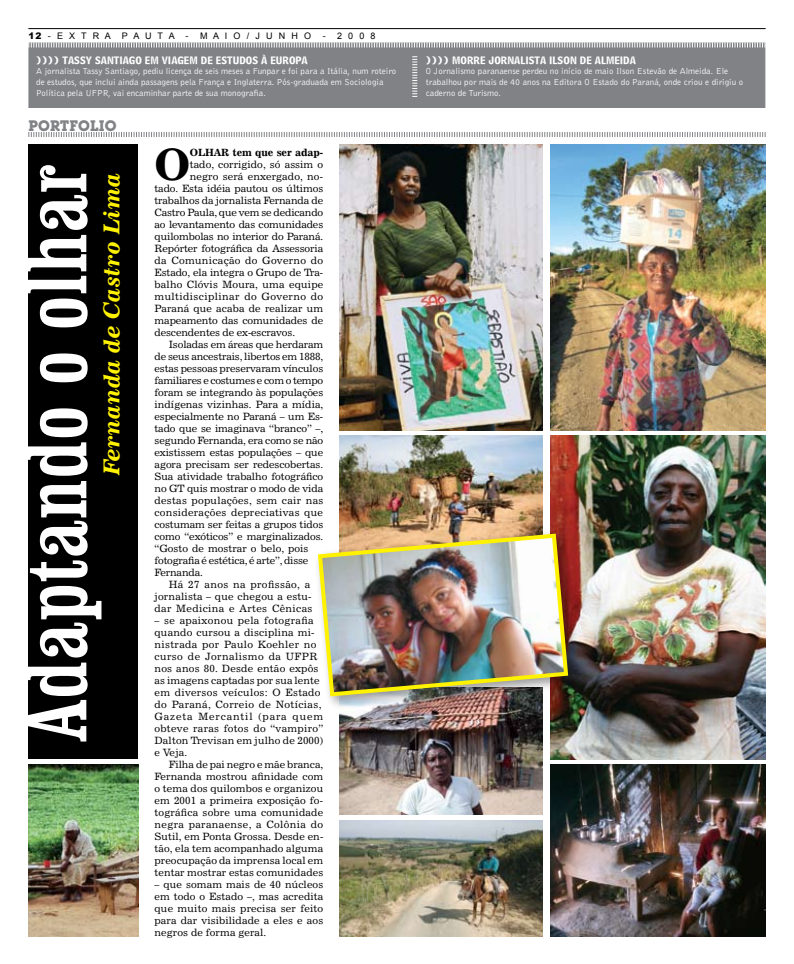
<style>
.page{position:relative;width:794px;height:964px;background:#fff}
.page>*{position:absolute;margin:0;border:0;box-sizing:border-box;transform-origin:0 0}
.t1{font:condensed 87px "Clarendon BT";letter-spacing:.01em;color:#fff}
.t2{font:700 43.3px "News 702 BT";color:#000}
.t3{font:italic 700 22px "News 702 BT";letter-spacing:.02em;color:#fff200}
.t4{font:700 15px "Lubalin Graph IT Cby BT";color:#808285}
.t5{font:10px/12px "News 702 BT";letter-spacing:-.005em;color:#000;text-align:justify}
.t6{font:10px/12px "News 702 BT";letter-spacing:.03em;color:#000}
.t7{font:10px "News 702 BT";letter-spacing:.04em;color:#000}
.t8{font:10px "News 702 BT";letter-spacing:.025em;color:#000}
.t9{font:10px "News 702 BT";letter-spacing:.015em;color:#000}
.t10{font:10px "News 702 BT";letter-spacing:.02em;color:#000}
.t11{font:10px "News 702 BT";letter-spacing:.035em;color:#000}
.t12{font:700 10px "News 702 BT";letter-spacing:-.01em;color:#000}
.t13{font:9px/10.8px "Bell Gothic BT";color:#fff}
.t14{font:9px "Bell Centennial BT Bold Listing";color:#fff}
.t15{font:9px "Arial";color:#000}
.s1{font-weight:900}
</style>
<div class="page">
<hr style="left:28px;top:28px;width:737px;height:1px;background:#000">
<div style="left:28px;top:144px;width:110px;height:614px;background:#000"></div>
<img style="left:339px;top:144px;width:203px;height:286px">
<div style="left:28px;top:43px;width:737px;height:65px;background:#808285"></div>
<svg style="left:28px;top:42px;width:738px;height:6px"></svg>
<svg style="left:412px;top:56px;width:5px;height:41px"></svg>
<svg style="left:28px;top:132px;width:738px;height:5px"></svg>
<img style="left:28px;top:764px;width:110px;height:172px">
<img style="left:550px;top:765px;width:215px;height:171px">
<img style="left:550px;top:436px;width:215px;height:323px">
<img style="left:550px;top:144px;width:215px;height:286px">
<img style="left:340px;top:820px;width:202px;height:116px">
<img style="left:340px;top:715px;width:202px;height:100px">
<img style="left:339px;top:436px;width:203px;height:92px">
<div style="left:312px;top:528px;width:274px;height:187px;background:#000;opacity:.4"></div>
<img style="left:316px;top:531px;width:254px;height:167px">
<p class="t15" style="left:28px;top:30px;width:162px"><span class="s1">12</span> - E X T R A P A U T A -</p>
<p class="t15" style="left:200px;top:30px;width:113px">M A I O / J U N H O</p>
<p class="t15" style="left:323px;top:30px;width:54px">- 2 0 0 8</p>
<p class="t14" style="left:36px;top:54px;width:273px">)))) TASSY SANTIAGO EM VIAGEM DE ESTUDOS À EUROPA</p>
<p class="t13" style="left:36px;top:65px;width:361px">A jornalista Tassy Santiago, pediu licença de seis meses a Funpar e foi para a Itália, num roteiro de estudos, que inclui ainda passagens pela França e Inglaterra. Pós-graduada em Sociologia<br>Política pela UFPR, vai encaminhar parte de sua monografia.</p>
<h3 class="t4" style="left:28px;top:117px;width:90px">PORTFOLIO</h3>
<h1 class="t1" style="left:3px;top:741px;width:578px;rotate:-90deg">Adaptando o olhar</h1>
<h3 class="t3" style="left:98px;top:474px;width:304px;rotate:-90deg">Fernanda de Castro Lima</h3>
<h2 class="t2" style="left:154px;top:138px;width:34px">O</h2>
<p class="t12" style="left:190px;top:146px;width:135px">olhar tem que ser adap-</p>
<p class="t5" style="left:190px;top:158px;width:135px">tado, corrigido, só assim o</p>
<p class="t5" style="left:190px;top:170px;width:135px">negro será enxergado, no-</p>
<p class="t5" style="left:154px;top:182px;width:170px">tado. Esta idéia pautou os últimos</p>
<p class="t5" style="left:154px;top:194px;width:170px">trabalhos da jornalista Fernanda de</p>
<p class="t5" style="left:154px;top:206px;width:170px">Castro Paula, que vem se dedicando</p>
<p class="t5" style="left:154px;top:218px;width:170px">ao levantamento das comunidades</p>
<p class="t5" style="left:154px;top:230px;width:170px">quilombolas no interior do Paraná.</p>
<p class="t5" style="left:154px;top:242px;width:170px">Repórter fotográfica da Assessoria</p>
<p class="t6" style="left:154px;top:254px;width:170px">da Comunicação do Governo do</p>
<p class="t5" style="left:154px;top:266px;width:170px">Estado, ela integra o Grupo de Tra-</p>
<p class="t9" style="left:154px;top:278px;width:170px">balho Clóvis Moura, uma equipe</p>
<p class="t7" style="left:154px;top:290px;width:170px">multidisciplinar do Governo do</p>
<p class="t5" style="left:154px;top:302px;width:170px">Paraná que acaba de realizar um</p>
<p class="t5" style="left:154px;top:314px;width:170px">mapeamento das comunidades de</p>
<p class="t5" style="left:154px;top:326px;width:142px">descendentes de ex-escravos.</p>
<p class="t5" style="left:169px;top:338px;width:156px">Isoladas em áreas que herdaram</p>
<p class="t5" style="left:154px;top:350px;width:170px">de seus ancestrais, libertos em 1888,</p>
<p class="t5" style="left:154px;top:362px;width:170px">estas pessoas preservaram vínculos</p>
<p class="t5" style="left:154px;top:374px;width:170px">familiares e costumes e com o tempo</p>
<p class="t5" style="left:154px;top:386px;width:170px">foram se integrando às populações</p>
<p class="t5" style="left:154px;top:398px;width:170px">indígenas vizinhas. Para a mídia,</p>
<p class="t5" style="left:154px;top:410px;width:170px">especialmente no Paraná – um Es-</p>
<p class="t5" style="left:154px;top:422px;width:170px">tado que se imaginava “branco” –,</p>
<p class="t5" style="left:154px;top:434px;width:170px">segundo Fernanda, era como se não</p>
<p class="t5" style="left:154px;top:446px;width:170px">existissem estas populações – que</p>
<p class="t5" style="left:154px;top:458px;width:170px">agora precisam ser redescobertas.</p>
<p class="t5" style="left:154px;top:470px;width:170px">Sua atividade trabalho fotográfico</p>
<p class="t5" style="left:154px;top:482px;width:170px">no GT quis mostrar o modo de vida</p>
<p class="t6" style="left:154px;top:494px;width:170px">destas populações, sem cair nas</p>
<p class="t8" style="left:154px;top:506px;width:170px">considerações depreciativas que</p>
<p class="t5" style="left:154px;top:518px;width:170px">costumam ser feitas a grupos tidos</p>
<p class="t5" style="left:154px;top:530px;width:170px">como “exóticos” e marginalizados.</p>
<p class="t5" style="left:154px;top:542px;width:155px">“Gosto de mostrar o belo, pois</p>
<p class="t5" style="left:154px;top:554px;width:155px">fotografia é estética, é arte”, disse</p>
<p class="t5" style="left:154px;top:566px;width:50px">Fernanda.</p>
<p class="t7" style="left:169px;top:578px;width:143px">Há 27 anos na profissão, a</p>
<p class="t10" style="left:154px;top:590px;width:158px">jornalista – que chegou a estu-</p>
<p class="t11" style="left:154px;top:602px;width:159px">dar Medicina e Artes Cênicas</p>
<p class="t6" style="left:154px;top:614px;width:170px">– se apaixonou pela fotografia quando cursou a disciplina mi&shy;nistrada por Paulo Koehler no curso de Jornalismo da UFPR nos anos 80. Desde então expôs as imagens captadas por sua lente em diversos veículos: O Estado do Paraná, Correio de Notícias,<br>Gazeta Mercantil (para quem obteve raras fotos do “vampiro”<br>Dalton Trevisan em julho de 2000) e Veja.</p>
<p class="t5" style="left:154px;top:758px;width:170px;text-indent:14px">Filha de pai negro e mãe branca, Fernanda mostrou afinidade com o tema dos quilombos e organizou em 2001 a primeira exposição fo&shy;tográfica sobre uma comunidade negra paranaense, a Colônia do Sutil, em Ponta Grossa. Desde en&shy;tão, ela tem acompanhado alguma preocupação da imprensa local em tentar mostrar estas comunidades</p>
<p class="t5" style="left:154px;top:878px;width:170px">– que somam mais de 40 núcleos em todo o Estado –, mas acredita que muito mais precisa ser feito para dar visibilidade a eles e aos negros de forma geral.</p>
<p class="t14" style="left:426px;top:54px;width:211px">)))) MORRE JORNALISTA I LSON DE ALMEIDA</p>
<p class="t13" style="left:426px;top:65px;width:319px">O Jornalismo paranaense perdeu no início de maio Ilson Estevão de Almeida. Ele trabalhou por mais de 40 anos na Editora O Estado do Paraná, onde criou e dirigiu o caderno de Turismo.</p>
</div>
